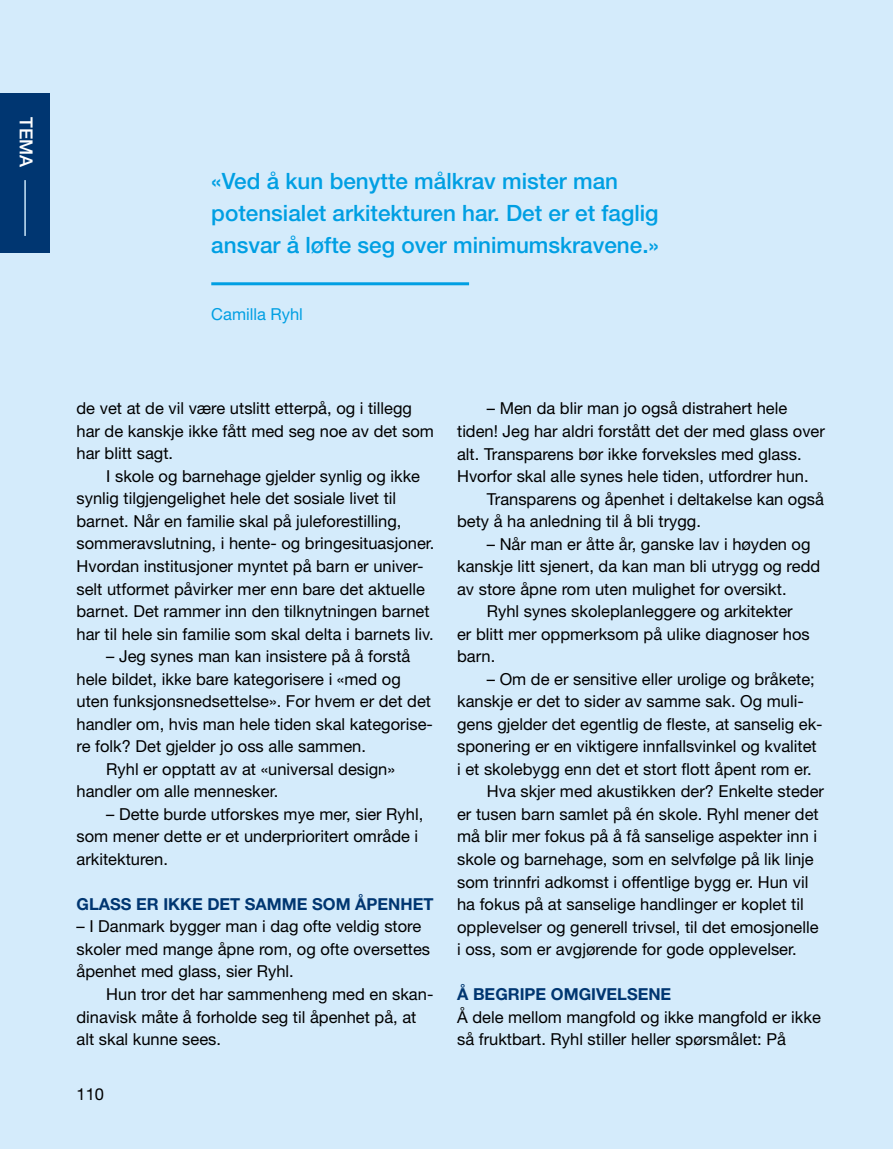
<style>
.page{position:relative;width:893px;height:1149px;background:#fff}
.page>*{position:absolute;margin:0;border:0;box-sizing:border-box;transform-origin:0 0}
.t1{font:500 22.5px/31.5px "Helvetica Neue LT Pro";color:#009fe3}
.t2{font:500 18px "Helvetica Neue LT Pro";color:#fff}
.t3{font:16.5px/22.5px "Helvetica Neue LT Pro";color:#000}
.t4{font:700 16.5px "Helvetica Neue LT Pro";color:#003671}
.t5{font:16.5px "Helvetica Neue LT Pro";color:#009fe3}
</style>
<div class="page">
<div style="left:0;top:0;width:893px;height:1148px;background:#d4ebfb"></div>
<div style="left:0;top:94px;width:50px;height:159px;background:#003671"></div>
<hr style="left:24px;top:180px;width:2px;height:56px;background:#c9e6f9">
<hr style="left:211px;top:282px;width:258px;height:3px;background:#009fe3">
<p class="t2" style="left:37px;top:117px;width:52px;rotate:90deg">TEMA</p>
<h1 class="t1" style="left:211px;top:165px;width:449px">«Ved å kun benytte målkrav mister man potensialet arkitekturen har. Det er et faglig ansvar å løfte seg over minimumskravene.»</h1>
<p class="t5" style="left:211px;top:304px;width:93px">Camilla Ryhl</p>
<p class="t3" style="left:77px;top:396px;width:359px">de vet at de vil være utslitt etterpå, og i tillegg har de kanskje ikke fått med seg noe av det som har blitt sagt.</p>
<p class="t3" style="left:77px;top:464px;width:359px;text-indent:30px">I skole og barnehage gjelder synlig og ikke synlig tilgjengelighet hele det sosiale livet til barnet. Når en familie skal på juleforestilling, sommeravslutning, i hente- og bringesituasjoner.<br>Hvordan institusjoner myntet på barn er univer&shy;selt utformet påvirker mer enn bare det aktuelle barnet. Det rammer inn den tilknytningen barnet har til hele sin familie som skal delta i barnets liv.</p>
<p class="t3" style="left:106px;top:644px;width:306px">– Jeg synes man kan insistere på å forstå</p>
<p class="t3" style="left:77px;top:667px;width:326px">hele bildet, ikke bare kategorisere i «med og</p>
<p class="t3" style="left:77px;top:689px;width:356px">uten funksjonsnedsettelse». For hvem er det det</p>
<p class="t3" style="left:77px;top:712px;width:358px">handler om, hvis man hele tiden skal kategorise-</p>
<p class="t3" style="left:77px;top:734px;width:291px">re folk? Det gjelder jo oss alle sammen.</p>
<p class="t3" style="left:106px;top:757px;width:290px">Ryhl er opptatt av at «universal design»</p>
<p class="t3" style="left:77px;top:779px;width:203px">handler om alle mennesker.</p>
<p class="t3" style="left:77px;top:802px;width:348px;text-indent:30px">– Dette burde utforskes mye mer, sier Ryhl, som mener dette er et underprioritert område i arkitekturen.</p>
<p class="t4" style="left:77px;top:893px;width:358px">GLASS ER IKKE DET SAMME SOM ÅPENHET</p>
<p class="t3" style="left:77px;top:914px;width:355px">– I Danmark bygger man i dag ofte veldig store skoler med mange åpne rom, og ofte oversettes åpenhet med glass, sier Ryhl.</p>
<p class="t3" style="left:77px;top:982px;width:358px;text-indent:30px">Hun tror det har sammenheng med en skan&shy;dinavisk måte å forholde seg til åpenhet på, at alt skal kunne sees.</p>
<p class="t3" style="left:77px;top:1081px;width:29px">110</p>
<p class="t3" style="left:487px;top:397px;width:302px">– Men da blir man jo også distrahert hele</p>
<p class="t3" style="left:457px;top:419px;width:369px">tiden! Jeg har aldri forstått det der med glass over</p>
<p class="t3" style="left:457px;top:442px;width:346px">alt. Transparens bør ikke forveksles med glass.</p>
<p class="t3" style="left:457px;top:464px;width:353px">Hvorfor skal alle synes hele tiden, utfordrer hun.</p>
<p class="t3" style="left:487px;top:487px;width:339px">Transparens og åpenhet i deltakelse kan også</p>
<p class="t3" style="left:457px;top:509px;width:245px">bety å ha anledning til å bli trygg.</p>
<p class="t3" style="left:487px;top:532px;width:325px">– Når man er åtte år, ganske lav i høyden og</p>
<p class="t3" style="left:457px;top:554px;width:365px">kanskje litt sjenert, da kan man bli utrygg og redd</p>
<p class="t3" style="left:457px;top:577px;width:331px">av store åpne rom uten mulighet for oversikt.</p>
<p class="t3" style="left:487px;top:599px;width:307px">Ryhl synes skoleplanleggere og arkitekter</p>
<p class="t3" style="left:457px;top:622px;width:354px">er blitt mer oppmerksom på ulike diagnoser hos</p>
<p class="t3" style="left:457px;top:644px;width:40px">barn.</p>
<p class="t3" style="left:487px;top:667px;width:329px">– Om de er sensitive eller urolige og bråkete;</p>
<p class="t3" style="left:457px;top:689px;width:348px">kanskje er det to sider av samme sak. Og muli-</p>
<p class="t3" style="left:457px;top:712px;width:367px">gens gjelder det egentlig de fleste, at sanselig ek-</p>
<p class="t3" style="left:457px;top:734px;width:361px">sponering er en viktigere innfallsvinkel og kvalitet</p>
<p class="t3" style="left:457px;top:757px;width:356px">i et skolebygg enn det et stort flott åpent rom er.</p>
<p class="t3" style="left:487px;top:779px;width:339px">Hva skjer med akustikken der? Enkelte steder</p>
<p class="t3" style="left:457px;top:802px;width:363px">er tusen barn samlet på én skole. Ryhl mener det</p>
<p class="t3" style="left:457px;top:824px;width:362px">må blir mer fokus på å få sanselige aspekter inn i</p>
<p class="t3" style="left:457px;top:847px;width:358px">skole og barnehage, som en selvfølge på lik linje</p>
<p class="t3" style="left:457px;top:869px;width:353px">som trinnfri adkomst i offentlige bygg er. Hun vil</p>
<p class="t3" style="left:457px;top:892px;width:348px">ha fokus på at sanselige handlinger er koplet til</p>
<p class="t3" style="left:457px;top:914px;width:363px">opplevelser og generell trivsel, til det emosjonelle</p>
<p class="t3" style="left:457px;top:937px;width:341px">i oss, som er avgjørende for gode opplevelser.</p>
<p class="t4" style="left:457px;top:983px;width:216px">Å BEGRIPE OMGIVELSENE</p>
<p class="t3" style="left:457px;top:1004px;width:365px">Å dele mellom mangfold og ikke mangfold er ikke så fruktbart. Ryhl stiller heller spørsmålet: På</p>
</div>
